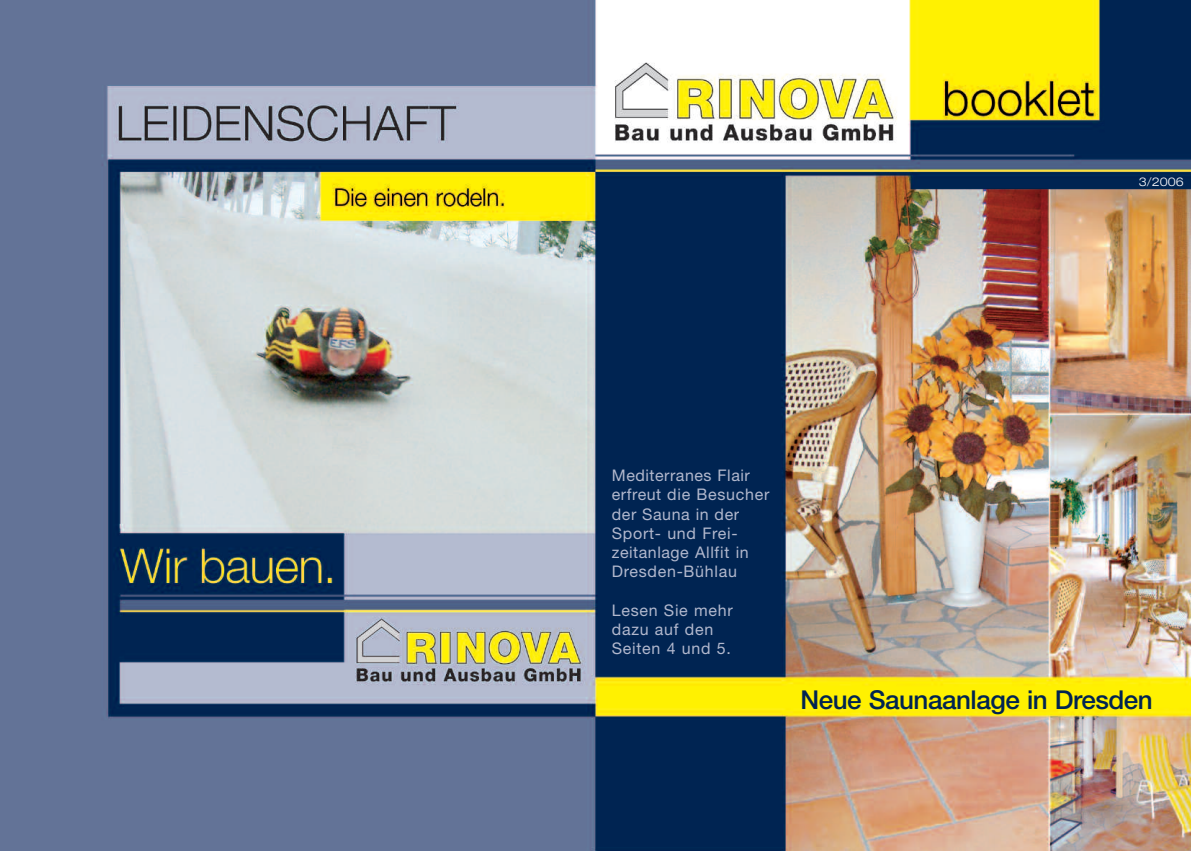
<style>
.page{position:relative;width:1191px;height:851px;background:#fff}
.page>*{position:absolute;margin:0;border:0;box-sizing:border-box;transform-origin:0 0}
.t1{font:500 26px "Helvetica Neue";letter-spacing:-.015em;color:#002451}
.t2{font:16px/19.2px "Helvetica Neue";letter-spacing:.045em;color:#b2b8cd}
.t3{font:300 expanded 12px "Helvetica Neue";color:#fff}
</style>
<div class="page">
<img style="left:0;top:0;width:1191px;height:850px">
<p class="t3" style="left:1139px;top:178px;width:46px">3/2006</p>
<p class="t2" style="left:612px;top:467px;width:159px">Mediterranes Flair erfreut die Besucher der Sauna in der<br>Sport- und Frei&shy;zeitanlage Allfit in<br>Dresden-Bühlau</p>
<p class="t2" style="left:612px;top:602px;width:122px">Lesen Sie mehr dazu auf den<br>Seiten 4 und 5.</p>
<h1 class="t1" style="left:800px;top:690px;width:354px">Neue Saunaanlage in Dresden</h1>
</div>
